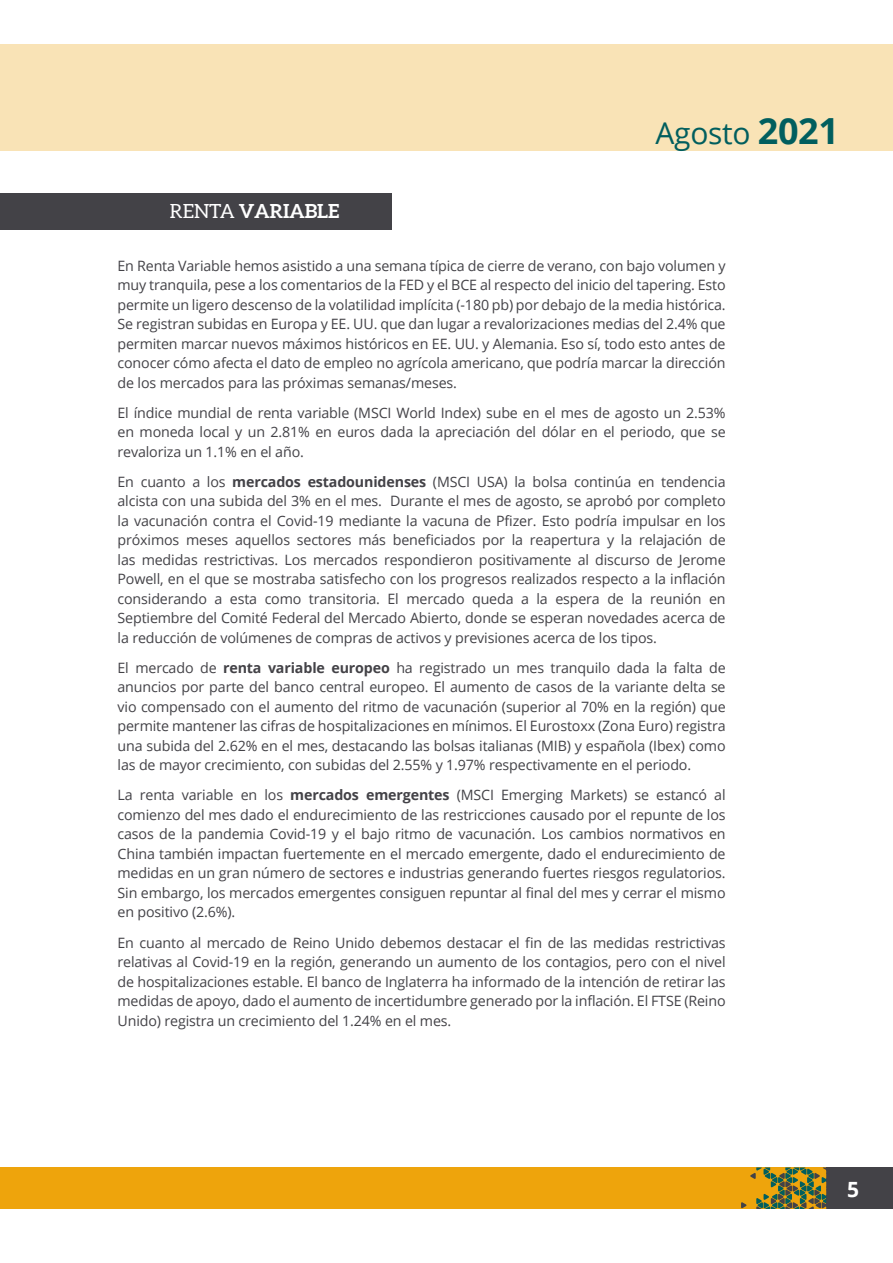
<style>
.page{position:relative;width:893px;height:1263px;background:#fff}
.page>*{position:absolute;margin:0;border:0;box-sizing:border-box;transform-origin:0 0}
.t1{font:30px "Open Sans";letter-spacing:-.01em;color:#015e5e}
.t2{font:700 21px "Open Sans";color:#fff}
.t3{font:700 19.5px "Aleo";letter-spacing:-.01em;color:#fff}
.t4{font:14.25px/19.5px "Open Sans";letter-spacing:-.01em;color:#434247;text-align:justify}
.s1{font-weight:400}
.s2{font-weight:700;font-size:36px}
.s3{font-weight:700}
</style>
<div class="page">
<div style="left:0;top:1167px;width:893px;height:42px;background:#eea40c"></div>
<div style="left:0;top:45px;width:893px;height:106px;background:#f9e3b6"></div>
<div style="left:826px;top:1167px;width:67px;height:42px;background:#434247"></div>
<svg style="left:741px;top:1167px;width:85px;height:42px"></svg>
<div style="left:0;top:193px;width:391px;height:37px;background:#434247"></div>
<h3 class="t3" style="left:170px;top:199px;width:171px"><span class="s1">RENTA</span> VARIABLE</h3>
<h1 class="t1" style="left:656px;top:113px;width:185px">Agosto <span class="s2">2021</span></h1>
<p class="t4" style="left:118px;top:255px;width:610px">En Renta Variable hemos asistido a una semana típica de cierre de verano, con bajo volumen y muy tranquila, pese a los comentarios de la FED y el BCE al respecto del inicio del tapering. Esto permite un ligero descenso de la volatilidad implícita (-180 pb) por debajo de la media histórica.<br>Se registran subidas en Europa y EE. UU. que dan lugar a revalorizaciones medias del 2.4% que permiten marcar nuevos máximos históricos en EE. UU. y Alemania. Eso sí, todo esto antes de conocer cómo afecta el dato de empleo no agrícola americano, que podría marcar la dirección de los mercados para las próximas semanas/meses.</p>
<p class="t4" style="left:118px;top:402px;width:610px">El índice mundial de renta variable (MSCI World Index) sube en el mes de agosto un 2.53% en moneda local y un 2.81% en euros dada la apreciación del dólar en el periodo, que se revaloriza un 1.1% en el año.</p>
<p class="t4" style="left:118px;top:471px;width:610px">En cuanto a los <span class="s3">mercados estadounidenses</span> (MSCI USA) la bolsa continúa en tendencia alcista con una subida del 3% en el mes. Durante el mes de agosto, se aprobó por completo la vacunación contra el Covid-19 mediante la vacuna de Pfizer. Esto podría impulsar en los próximos meses aquellos sectores más beneficiados por la reapertura y la relajación de las medidas restrictivas. Los mercados respondieron positivamente al discurso de Jerome Powell, en el que se mostraba satisfecho con los progresos realizados respecto a la inflación considerando a esta como transitoria. El mercado queda a la espera de la reunión en Septiembre del Comité Federal del Mercado Abierto, donde se esperan novedades acerca de la reducción de volúmenes de compras de activos y previsiones acerca de los tipos.</p>
<p class="t4" style="left:118px;top:657px;width:610px">El mercado de <span class="s3">renta variable europeo</span> ha registrado un mes tranquilo dada la falta de anuncios por parte del banco central europeo. El aumento de casos de la variante delta se vio compensado con el aumento del ritmo de vacunación (superior al 70% en la región) que permite mantener las cifras de hospitalizaciones en mínimos. El Eurostoxx (Zona Euro) registra una subida del 2.62% en el mes, destacando las bolsas italianas (MIB) y española (Ibex) como las de mayor crecimiento, con subidas del 2.55% y 1.97% respectivamente en el periodo.</p>
<p class="t4" style="left:118px;top:785px;width:610px">La renta variable en los <span class="s3">mercados emergentes</span> (MSCI Emerging Markets) se estancó al comienzo del mes dado el endurecimiento de las restricciones causado por el repunte de los casos de la pandemia Covid-19 y el bajo ritmo de vacunación. Los cambios normativos en China también impactan fuertemente en el mercado emergente, dado el endurecimiento de medidas en un gran número de sectores e industrias generando fuertes riesgos regulatorios.<br>Sin embargo, los mercados emergentes consiguen repuntar al final del mes y cerrar el mismo en positivo (2.6%).</p>
<p class="t4" style="left:118px;top:932px;width:610px">En cuanto al mercado de Reino Unido debemos destacar el fin de las medidas restrictivas relativas al Covid-19 en la región, generando un aumento de los contagios, pero con el nivel de hospitalizaciones estable. El banco de Inglaterra ha informado de la intención de retirar las medidas de apoyo, dado el aumento de incertidumbre generado por la inflación. El FTSE (Reino Unido) registra un crecimiento del 1.24% en el mes.</p>
<h2 class="t2" style="left:847px;top:1175px;width:13px">5</h2>
</div>
